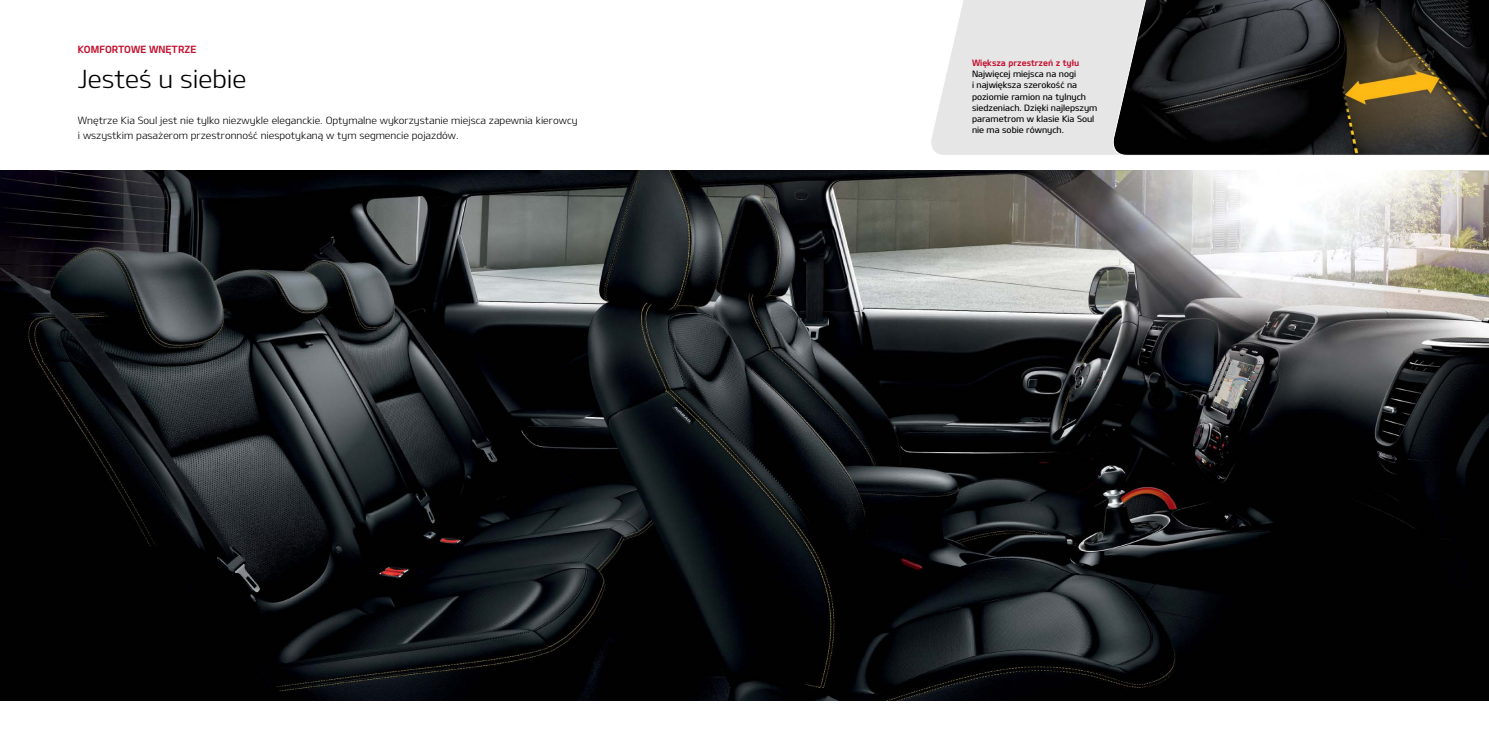
<style>
.page{position:relative;width:1489px;height:745px;background:#fff}
.page>*{position:absolute;margin:0;border:0;box-sizing:border-box;transform-origin:0 0}
.t1{font:25px "Design KOTFL";color:#000}
.t2{font:10px/15px "Design KOTFL";color:#000}
.t3{font:10px "Design KOTFB";color:#c41230}
.t4{font:8.75px/11.2px "Design KOTFM";color:#000}
.t5{font:8.75px "Design KOTFB";color:#c41230}
</style>
<div class="page">
<svg style="left:931px;top:0;width:177px;height:155px;background:#e8e8e9"></svg>
<img style="left:0;top:171px;width:1488px;height:529px">
<svg style="left:1108px;top:0;width:380px;height:155px;background:#33312b"></svg>
<p class="t3" style="left:78px;top:43px;width:120px">KOMFORTOWE WNĘTRZE</p>
<h1 class="t1" style="left:78px;top:63px;width:170px">Jesteś u siebie</h1>
<p class="t2" style="left:78px;top:112px;width:501px">Wnętrze Kia Soul jest nie tylko niezwykle eleganckie. Optymalne wykorzystanie miejsca zapewnia kierowcy i wszystkim pasażerom przestronność niespotykaną w tym segmencie pojazdów.</p>
<p class="t5" style="left:971px;top:57px;width:109px">Większa przestrzeń z tyłu</p>
<p class="t4" style="left:971px;top:68px;width:127px">Najwięcej miejsca na nogi<br>i największa szerokość na poziomie ramion na tylnych siedzeniach. Dzięki najlepszym parametrom w klasie Kia Soul nie ma sobie równych.</p>
</div>
